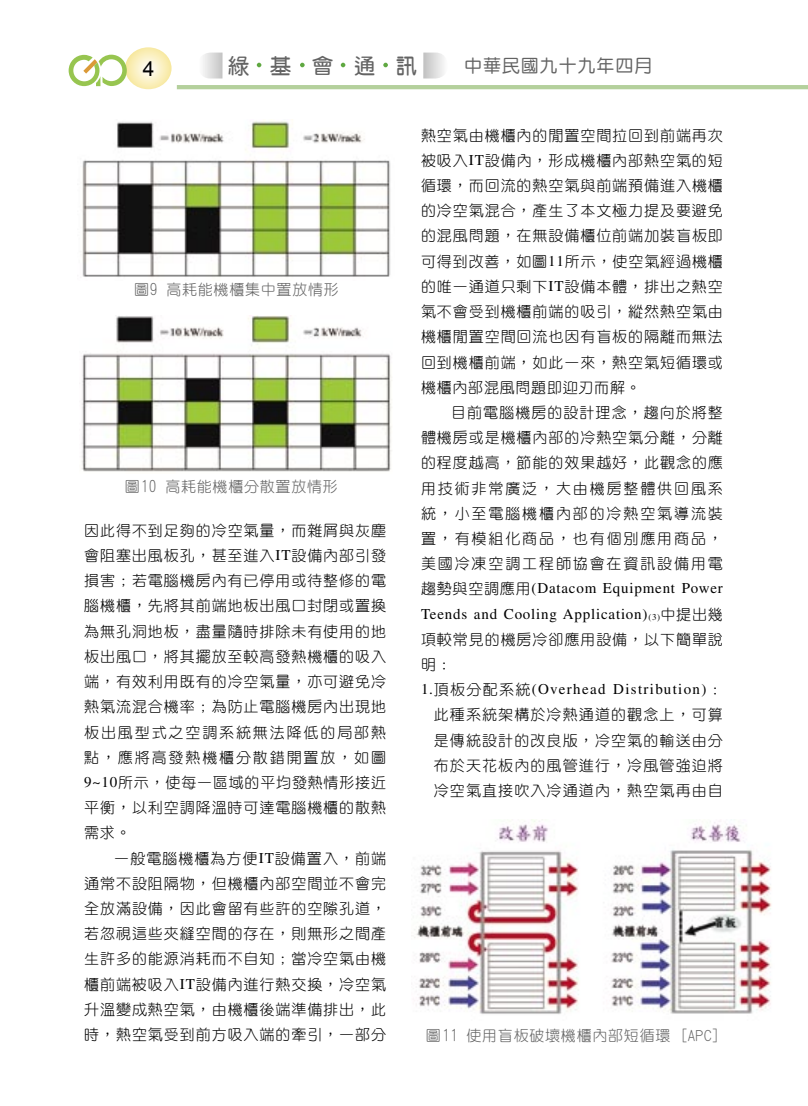
<style>
.page{position:relative;width:808px;height:1106px;background:#fff}
.page>*{position:absolute;margin:0;border:0;box-sizing:border-box;transform-origin:0 0}
.t1{font:21px "DF Yuan Bd HK BF";letter-spacing:1em;color:#636363}
.t2{font:21px "Arial";color:#000}
.t3{font:18px "DF Yuan Md HK BF";letter-spacing:.05em;color:#636363}
.t4{font:15px/25.2px "DF Yuan Light B5";letter-spacing:.065em;color:#000;text-align:justify}
.t5{font:15px "DF Yuan Lt HK BF";letter-spacing:.05em;color:#636363}
.s1{font-family:"DF Yuan Lt HK BF"}
.s2{font-family:"Times"}
.s3{font-family:"Times";font-size:9px}
</style>
<div class="page">
<hr style="left:177px;top:85px;width:631px;height:4px;background:#b4d09c">
<svg style="left:125px;top:47px;width:47px;height:42px"></svg>
<svg style="left:69px;top:55px;width:58px;height:31px"></svg>
<svg style="left:257px;top:63px;width:4px;height:4px"></svg>
<svg style="left:300px;top:63px;width:5px;height:4px"></svg>
<svg style="left:341px;top:63px;width:4px;height:4px"></svg>
<svg style="left:383px;top:63px;width:5px;height:4px"></svg>
<svg style="left:423px;top:53px;width:21px;height:25px"></svg>
<svg style="left:203px;top:53px;width:20px;height:25px"></svg>
<img style="left:82px;top:119px;width:309px;height:158px">
<img style="left:81px;top:315px;width:311px;height:157px">
<img style="left:414px;top:819px;width:358px;height:195px">
<p class="t2" style="left:143px;top:55px;width:13px">4</p>
<p class="t1" style="left:228px;top:55px;width:191px">綠基會通訊</p>
<p class="t3" style="left:464px;top:57px;width:190px">中華民國九十九年四月</p>
<p class="t5" style="left:134px;top:282px;width:206px">圖9 高耗能機櫃集中置放情形</p>
<p class="t5" style="left:125px;top:479px;width:215px">圖10 高耗能機櫃分散置放情形</p>
<p class="t4" style="left:84px;top:517px;width:303px">因此得不到足<span class="s1">夠</span>的冷空氣量，而雜屑與灰塵會阻塞出風板孔，甚至進入<span class="s2">IT</span>設備內部引發損害；若電腦機房內有已停用或待整修的電腦機櫃，先將其前端地板出風口封閉或置換為無孔洞地板，盡量隨時排除未有使用的地板出風口，將其擺放至較高發熱機櫃的吸入端，有效利用既有的冷空氣量，亦可避免冷熱氣流混合機率；為防止電腦機房內出現地板出風型式之空調系統無法降低的局部熱點，應將高發熱機櫃分散錯開置放，如圖<span class="s2">9~10</span>所示，使每一區域的平均發熱情形接近平衡，以利空調降溫時可達電腦機櫃的散熱需求。</p>
<p class="t4" style="left:84px;top:845px;width:303px;text-indent:30px">一般電腦機櫃為方便<span class="s2">IT</span>設備置入，前端通常不設阻隔物，但機櫃內部空間並不會完全放滿設備，因此會留有些許的空隙孔道，若忽視這些夾縫空間的存在，則無形之間產生許多的能源消耗而不自知；當冷空氣由機櫃前端被吸入<span class="s2">IT</span>設備內進行熱交換，冷空氣升溫變成熱空氣，由機櫃後端準備排出，此時，熱空氣受到前方吸入端的牽引，一部分</p>
<p class="t4" style="left:421px;top:122px;width:303px">熱空氣由機櫃內的閒置空間拉回到前端再次被吸入<span class="s2">IT</span>設備內，形成機櫃內部熱空氣的短循環，而回流的熱空氣與前端預備進入機櫃的冷空氣混合，產生了本文極力提及要避免的混風問題，在無設備櫃位前端加裝盲板即可得到改善，如圖<span class="s2">11</span>所示，使空氣經過機櫃的唯一通道只剩下<span class="s2">IT</span>設備本體，排出之熱空氣不會受到機櫃前端的吸引，縱然熱空氣由機櫃閒置空間回流也因有盲板的隔離而無法回到機櫃前端，如此一來，熱空氣短循環或機櫃內部混風問題即迎刃而解。</p>
<p class="t4" style="left:421px;top:400px;width:303px;text-indent:30px">目前電腦機房的設計理念，趨向於將整體機房或是機櫃內部的冷熱空氣分離，分離的程度越高，節能的效果越好，此觀念的應用技術非常廣泛，大由機房整體供回風系統，小至電腦機櫃內部的冷熱空氣導流裝置，有模組化商品，也有個別應用商品，美國冷凍空調工程師協會在資訊設備用電趨勢與空調應用<span class="s2">(Datacom Equipment Power Teends and Cooling Application)</span><span class="s3">(3)</span>中提出幾項較常見的機房冷卻應用設備，以下簡單說明：</p>
<p class="t4" style="left:434px;top:677px;width:291px;text-indent:-13px"><span class="s2">1.</span> 頂板分配系統<span class="s2">(Overhead Distribution)</span>：此種系統架構於冷熱通道的觀念上，可算是傳統設計的改良版，冷空氣的輸送由分布於天花板內的風管進行，冷風管強迫將冷空氣直接吹入冷通道內，熱空氣再由自</p>
<p class="t5" style="left:426px;top:1027px;width:295px">圖11 使用盲板破壞機櫃內部短循環 [APC]</p>
</div>
